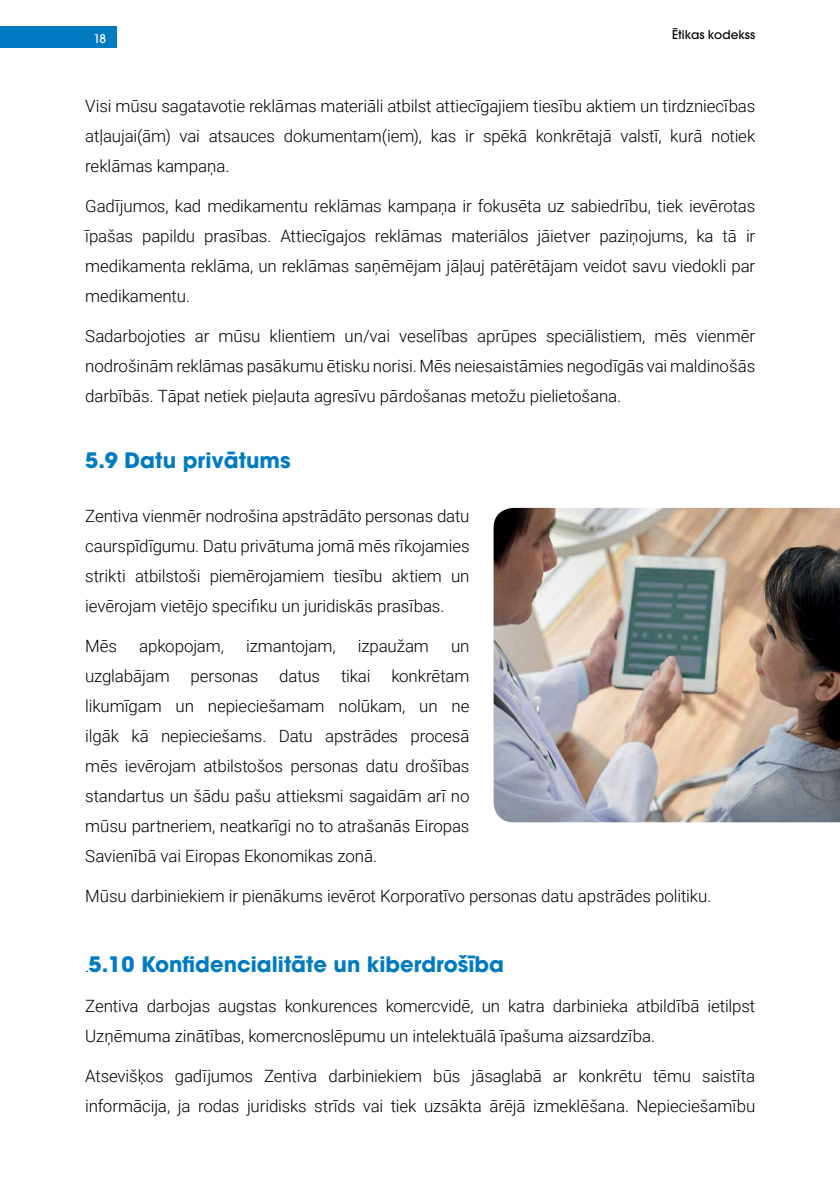
<style>
.page{position:relative;width:840px;height:1191px;background:#fff}
.page>*{position:absolute;margin:0;border:0;box-sizing:border-box;transform-origin:0 0}
.t1{font:700 21.2px "ITC Avant Garde Pro";color:#007bc1}
.t2{font:300 17px/30px "Roboto";letter-spacing:-.01em;color:#000;text-align:justify}
.t3{font:500 12px "ITC Avant Garde Pro";letter-spacing:.005em;color:#000}
.t4{font:500 12px "ITC Avant Garde Pro";color:#fff}
.s1{font-family:"Roboto";font-weight:300;font-size:17px;color:#000}
</style>
<div class="page">
<img style="left:493px;top:508px;width:346px;height:314px">
<div style="left:0;top:26px;width:117px;height:22px;background:#007bc1"></div>
<p class="t4" style="left:93px;top:31px;width:14px">18</p>
<p class="t3" style="left:672px;top:27px;width:84px">Ētikas kodekss</p>
<p class="t2" style="left:85px;top:90px;width:671px">Visi mūsu sagatavotie reklāmas materiāli atbilst attiecīgajiem tiesību aktiem un tirdzniecības atļaujai(ām) vai atsauces dokumentam(iem), kas ir spēkā konkrētajā valstī, kurā notiek reklāmas kampaņa.</p>
<p class="t2" style="left:85px;top:190px;width:671px">Gadījumos, kad medikamentu reklāmas kampaņa ir fokusēta uz sabiedrību, tiek ievērotas īpašas papildu prasības. Attiecīgajos reklāmas materiālos jāietver paziņojums, ka tā ir medikamenta reklāma, un reklāmas saņēmējam jāļauj patērētājam veidot savu viedokli par medikamentu.</p>
<p class="t2" style="left:85px;top:320px;width:671px">Sadarbojoties ar mūsu klientiem un/vai veselības aprūpes speciālistiem, mēs vienmēr nodrošinām reklāmas pasākumu ētisku norisi. Mēs neiesaistāmies negodīgās vai maldinošās darbībās. Tāpat netiek pieļauta agresīvu pārdošanas metožu pielietošana.</p>
<p class="t1" style="left:85px;top:445px;width:207px">5.9 Datu privātums</p>
<p class="t2" style="left:85px;top:500px;width:385px">Zentiva vienmēr nodrošina apstrādāto personas datu caurspīdīgumu. Datu privātuma jomā mēs rīkojamies strikti atbilstoši piemērojamiem tiesību aktiem un ievērojam vietējo specifiku un juridiskās prasības.</p>
<p class="t2" style="left:85px;top:630px;width:33px">Mēs</p>
<p class="t2" style="left:139px;top:630px;width:86px">apkopojam,</p>
<p class="t2" style="left:246px;top:630px;width:91px">izmantojam,</p>
<p class="t2" style="left:358px;top:630px;width:72px">izpaužam</p>
<p class="t2" style="left:85px;top:630px;width:385px;text-indent:365px">un uzglabājam personas datus tikai konkrētam likumīgam un nepieciešamam nolūkam, un ne ilgāk kā nepieciešams. Datu apstrādes procesā mēs ievērojam atbilstošos personas datu drošības standartus un šādu pašu attieksmi sagaidām arī no mūsu partneriem, neatkarīgi no to atrašanās Eiropas Savienībā vai Eiropas Ekonomikas zonā.</p>
<p class="t2" style="left:85px;top:880px;width:627px">Mūsu darbiniekiem ir pienākums ievērot Korporatīvo personas datu apstrādes politiku.</p>
<p class="t1" style="left:85px;top:950px;width:420px"><span class="s1">.</span>5.10 Konfidencialitāte un kiberdrošība</p>
<p class="t2" style="left:85px;top:990px;width:671px">Zentiva darbojas augstas konkurences komercvidē, un katra darbinieka atbildībā ietilpst<br>Uzņēmuma zinātības, komercnoslēpumu un intelektuālā īpašuma aizsardzība.</p>
<p class="t2" style="left:85px;top:1060px;width:671px">Atsevišķos gadījumos Zentiva darbiniekiem būs jāsaglabā ar konkrētu tēmu saistīta informācija, ja rodas juridisks strīds vai tiek uzsākta ārējā izmeklēšana. Nepieciešamību</p>
</div>
